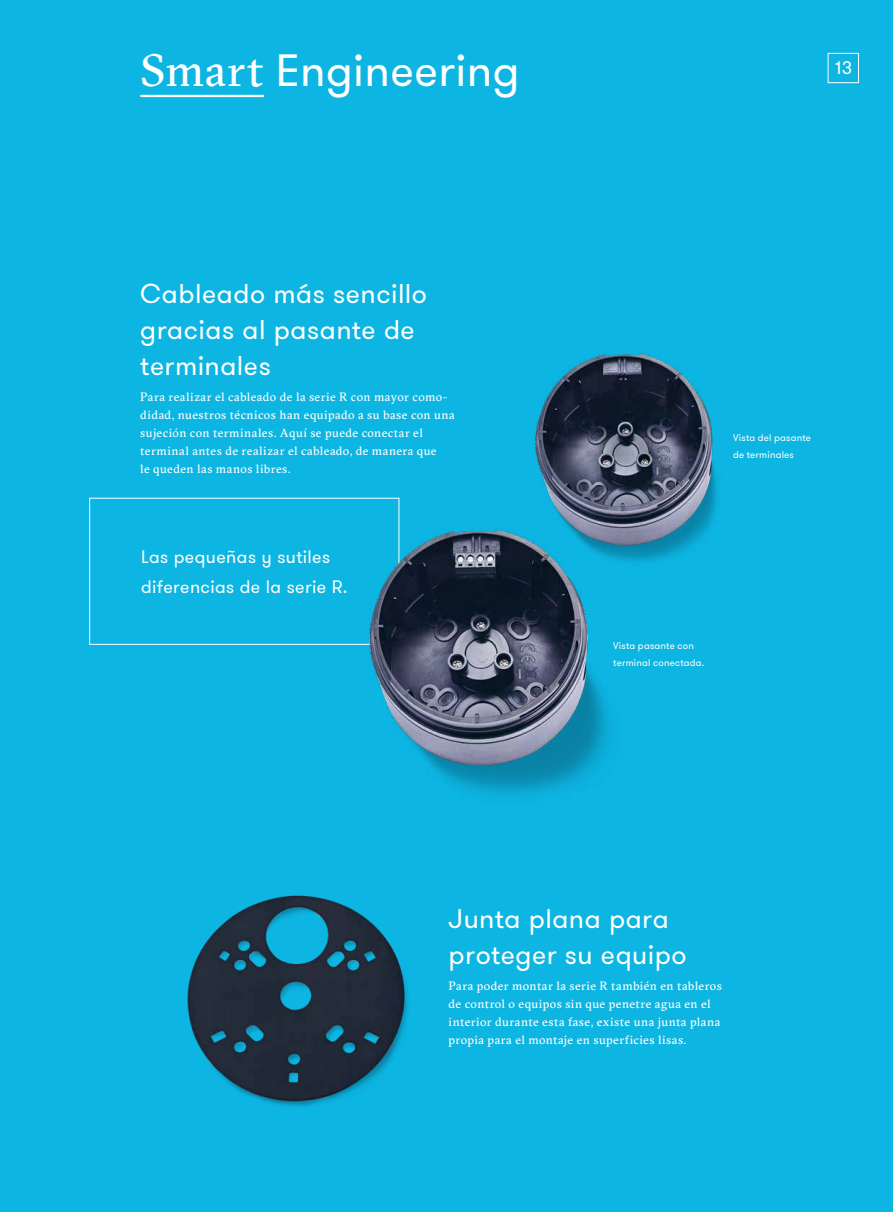
<style>
.page{position:relative;width:893px;height:1212px;background:#0db5e2}
.page>*{position:absolute;margin:0;border:0;box-sizing:border-box;transform-origin:0 0}
.t1{font:45px "GT Walsheim Pro";letter-spacing:.01em;color:#fff}
.t2{font:27px/36px "GT Walsheim Pro";letter-spacing:.02em;color:#fff}
.t3{font:18px/30px "GT Walsheim Pro";letter-spacing:.02em;color:#fff}
.t4{font:12px/18px "GT Sectra";letter-spacing:.04em;color:#fff}
.t5{font:9.75px/16.5px "GT Walsheim Pro";letter-spacing:.02em;color:#fff}
.s1{font-family:"GT Sectra"}
</style>
<div class="page">
<div style="left:828px;top:53px;width:31px;height:30px;border:1px solid #fff"></div>
<hr style="left:140px;top:95px;width:124px;height:2px;background:#fff">
<div style="left:89px;top:498px;width:310px;height:147px;border:1px solid #fff"></div>
<img style="left:187px;top:895px;width:221px;height:211px">
<img style="left:535px;top:353px;width:182px;height:186px">
<img style="left:276px;top:459px;width:424px;height:335px">
<h1 class="t1" style="left:140px;top:42px;width:381px"><span class="s1">Smart</span> Engineering</h1>
<h3 class="t3" style="left:835px;top:53px;width:18px">13</h3>
<h2 class="t2" style="left:140px;top:276px;width:288px">Cableado más sencillo gracias al pasante de terminales</h2>
<p class="t4" style="left:140px;top:388px;width:316px">Para realizar el cableado de la serie R con mayor como&shy;didad, nuestros técnicos han equipado a su base con una sujeción con terminales. Aquí se puede conectar el terminal antes de realizar el cableado, de manera que<br>le queden las manos libres.</p>
<h3 class="t3" style="left:141px;top:542px;width:208px">Las pequeñas y sutiles diferencias de la serie R.</h3>
<p class="t5" style="left:733px;top:430px;width:79px">Vista del pasante de terminales</p>
<p class="t5" style="left:613px;top:638px;width:93px">Vista pasante con terminal conectada.</p>
<h2 class="t2" style="left:449px;top:901px;width:240px">Junta plana para proteger su equipo</h2>
<p class="t4" style="left:449px;top:977px;width:275px">Para poder montar la serie R también en tableros de control o equipos sin que penetre agua en el interior durante esta fase, existe una junta plana propia para el montaje en superficies lisas.</p>
</div>
